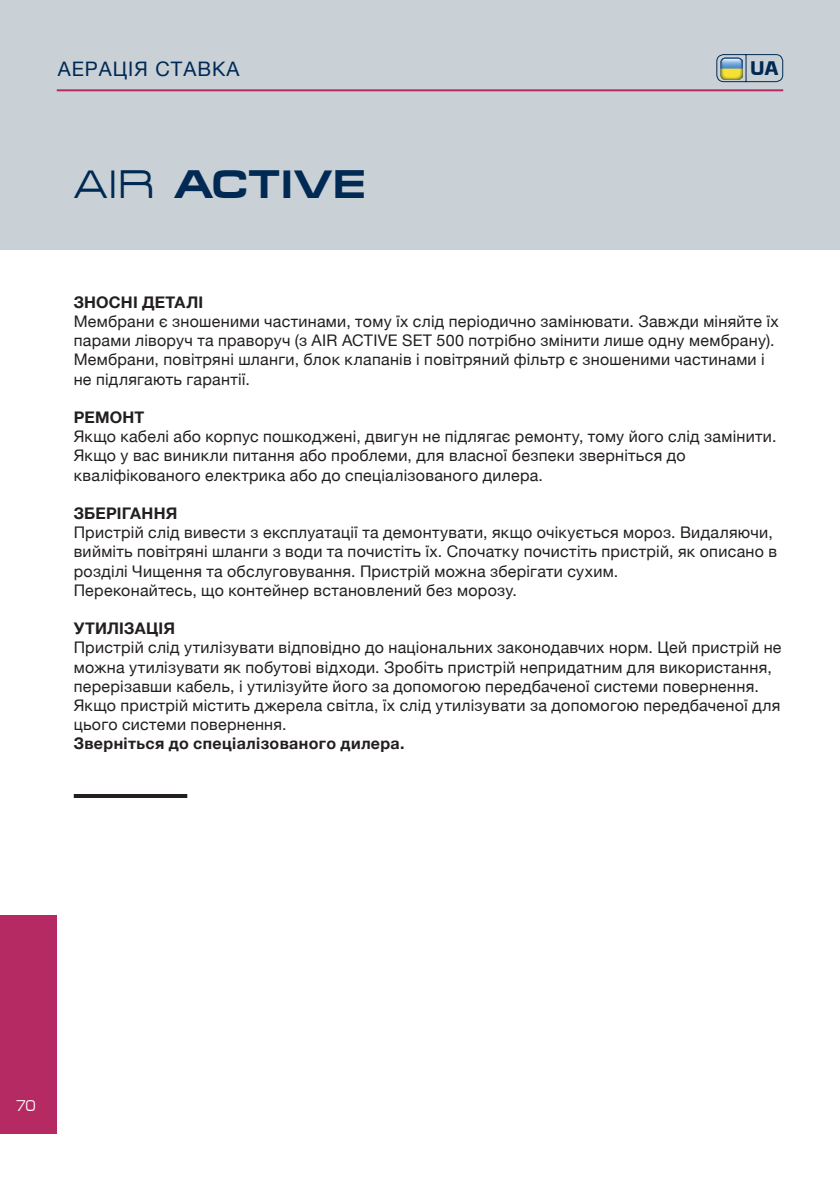
<style>
.page{position:relative;width:840px;height:1191px;background:#fff}
.page>*{position:absolute;margin:0;border:0;box-sizing:border-box;transform-origin:0 0}
.t1{font:700 40px "Micro Extend FLF";color:#002953}
.t2{font:20px "Helvetica Neue";letter-spacing:.05em;color:#002953}
.t3{font:700 20px "Micro FLF";color:#002953}
.t4{font:16px/19.2px "Helvetica Neue";letter-spacing:.02em;color:#231f20}
.t5{font:700 16px "Helvetica Neue";letter-spacing:.02em;color:#231f20}
.t6{font:15.6px "Micro FLF";color:#fff}
.s1{font-weight:400}
</style>
<div class="page">
<div style="left:0;top:0;width:839px;height:250px;background:#c9d1d7"></div>
<div style="left:0;top:915px;width:57px;height:218px;background:#b62a64"></div>
<hr style="left:57px;top:89px;width:725px;height:2px;background:#b62a64">
<svg style="left:716px;top:54px;width:67px;height:29px"></svg>
<img style="left:720px;top:57px;width:22px;height:22px">
<hr style="left:74px;top:794px;width:113px;height:4px;background:#231f20">
<p class="t2" style="left:58px;top:54px;width:183px">АЕРАЦІЯ СТАВКА</p>
<p class="t3" style="left:750px;top:57px;width:30px">UA</p>
<h1 class="t1" style="left:74px;top:162px;width:294px"><span class="s1">AIR</span> ACTIVE</h1>
<p class="t5" style="left:74px;top:289px;width:131px">ЗНОСНІ ДЕТАЛІ</p>
<p class="t4" style="left:74px;top:312px;width:706px">Мембрани є зношеними частинами, тому їх слід періодично замінювати. Завжди міняйте їх парами ліворуч та праворуч (з AIR ACTIVE SET 500 потрібно змінити лише одну мембрану).<br>Мембрани, повітряні шланги, блок клапанів і повітряний фільтр є зношеними частинами і не підлягають гарантії.</p>
<p class="t5" style="left:74px;top:405px;width:72px">РЕМОНТ</p>
<p class="t4" style="left:74px;top:428px;width:703px">Якщо кабелі або корпус пошкоджені, двигун не підлягає ремонту, тому його слід замінити.<br>Якщо у вас виникли питання або проблеми, для власної безпеки зверніться до кваліфікованого електрика або до спеціалізованого дилера.</p>
<p class="t5" style="left:74px;top:501px;width:105px">ЗБЕРІГАННЯ</p>
<p class="t4" style="left:74px;top:524px;width:704px">Пристрій слід вивести з експлуатації та демонтувати, якщо очікується мороз. Видаляючи, вийміть повітряні шланги з води та почистіть їх. Спочатку почистіть пристрій, як описано в розділі Чищення та обслуговування. Пристрій можна зберігати сухим.<br>Переконайтесь, що контейнер встановлений без морозу.</p>
<p class="t5" style="left:74px;top:616px;width:103px">УТИЛІЗАЦІЯ</p>
<p class="t4" style="left:74px;top:639px;width:709px">Пристрій слід утилізувати відповідно до національних законодавчих норм. Цей пристрій не можна утилізувати як побутові відходи. Зробіть пристрій непридатним для використання, перерізавши кабель, і утилізуйте його за допомогою передбаченої системи повернення.<br>Якщо пристрій містить джерела світла, їх слід утилізувати за допомогою передбаченої для цього системи повернення.</p>
<p class="t5" style="left:74px;top:731px;width:332px">Зверніться до спеціалізованого дилера.</p>
<p class="t6" style="left:16px;top:1097px;width:21px">70</p>
</div>
